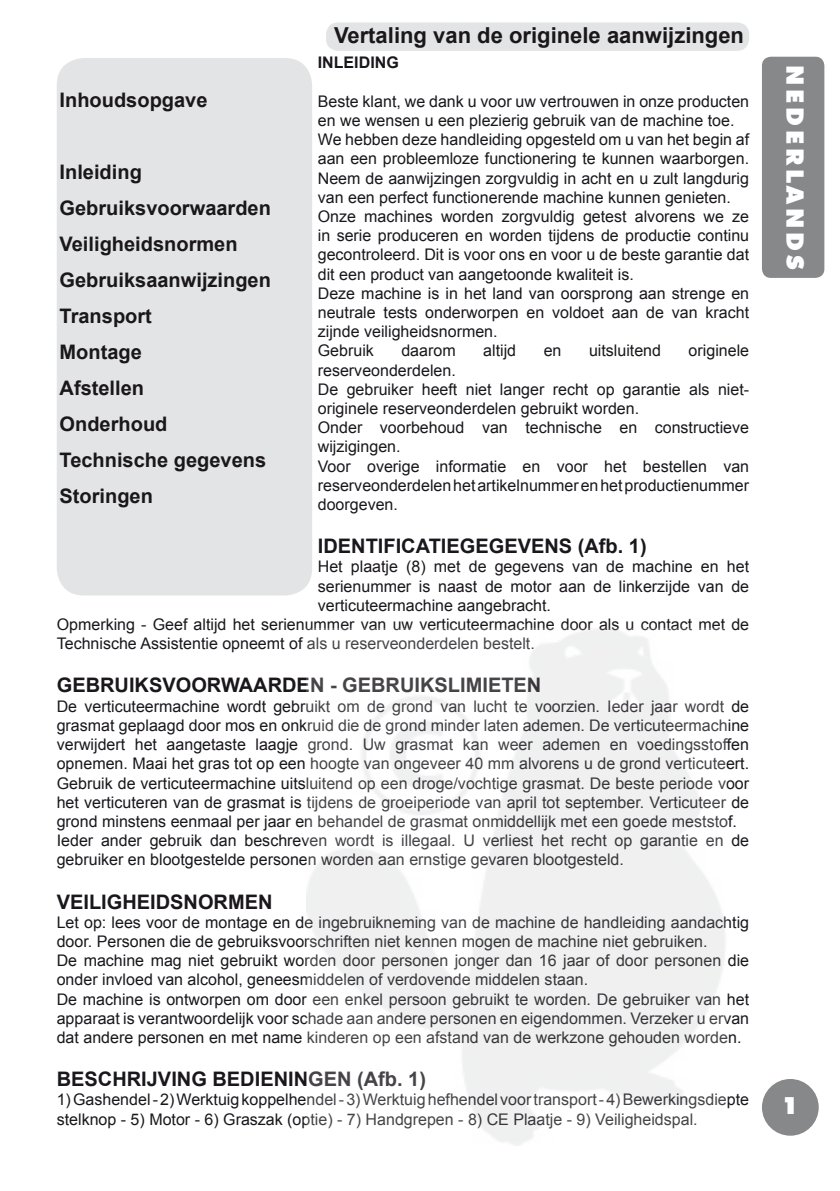
<style>
.page{position:relative;width:840px;height:1191px;background:#fff}
.page>*{position:absolute;margin:0;border:0;box-sizing:border-box;transform-origin:0 0}
.t1{font:900 24px "Futura BT";letter-spacing:.155em;color:#fff}
.t2{font:700 22px "Arial";color:#1a171c}
.t3{font:700 20px "Arial";color:#1a171c}
.t4{font:16px/19.2px "Arial";color:#1a171c}
.t5{font:700 16px "Arial";color:#1a171c}
</style>
<div class="page">
<div style="left:761px;top:57px;width:62px;height:221px;background:#87888a;border-radius:9px"></div>
<div style="left:761px;top:1079px;width:57px;height:56px;background:#87888a;border-radius:50%"></div>
<div style="left:57px;top:58px;width:255px;height:537px;background:#e3e4e5;border-radius:27px"></div>
<div style="left:326px;top:22px;width:422px;height:29px;background:#e3e4e5;border-radius:12px"></div>
<p class="t2" style="left:334px;top:21px;width:411px">Vertaling van de originele aanwijzingen</p>
<p class="t5" style="left:317px;top:52px;width:82px">INLEIDING</p>
<p class="t4" style="left:317px;top:92px;width:432px">Beste klant, we dank u voor uw vertrouwen in onze producten en we wensen u een plezierig gebruik van de machine toe.</p>
<p class="t4" style="left:317px;top:130px;width:432px;text-align:justify">We hebben deze handleiding opgesteld om u van het begin af aan een probleemloze functionering te kunnen waarborgen.<br>Neem de aanwijzingen zorgvuldig in acht en u zult langdurig van een perfect functionerende machine kunnen genieten.</p>
<p class="t4" style="left:317px;top:207px;width:432px;text-align:justify">Onze machines worden zorgvuldig getest alvorens we ze in serie produceren en worden tijdens de productie continu gecontroleerd. Dit is voor ons en voor u de beste garantie dat dit een product van aangetoonde kwaliteit is.</p>
<p class="t4" style="left:317px;top:284px;width:432px;text-align:justify">Deze machine is in het land van oorsprong aan strenge en neutrale tests onderworpen en voldoet aan de van kracht zijnde veiligheidsnormen.</p>
<p class="t4" style="left:317px;top:341px;width:58px">Gebruik</p>
<p class="t4" style="left:401px;top:341px;width:56px">daarom</p>
<p class="t4" style="left:483px;top:341px;width:34px">altijd</p>
<p class="t4" style="left:543px;top:341px;width:19px">en</p>
<p class="t4" style="left:588px;top:341px;width:74px">uitsluitend</p>
<p class="t4" style="left:688px;top:341px;width:62px">originele</p>
<p class="t4" style="left:317px;top:360px;width:139px">reserveonderdelen.</p>
<p class="t4" style="left:317px;top:380px;width:432px">De gebruiker heeft niet langer recht op garantie als niet&shy;originele reserveonderdelen gebruikt worden.</p>
<p class="t4" style="left:317px;top:418px;width:432px">Onder voorbehoud van technische en constructieve wijzigingen.</p>
<p class="t4" style="left:317px;top:456px;width:432px;text-align:justify">Voor overige informatie en voor het bestellen van reserveonderdelen het artikelnummer en het productienummer doorgeven.</p>
<p class="t3" style="left:317px;top:533px;width:330px">IDENTIFICATIEGEGEVENS (Afb. 1)</p>
<p class="t4" style="left:317px;top:557px;width:432px;text-align:justify">Het plaatje (8) met de gegevens van de machine en het serienummer is naast de motor aan de linkerzijde van de verticuteermachine aangebracht.</p>
<p class="t4" style="left:57px;top:615px;width:693px">Opmerking - Geef altijd het serienummer van uw verticuteermachine door als u contact met de<br>Technische Assistentie opneemt of als u reserveonderdelen bestelt.</p>
<p class="t3" style="left:57px;top:672px;width:486px">GEBRUIKSVOORWAARDEN - GEBRUIKSLIMIETEN</p>
<p class="t4" style="left:57px;top:696px;width:693px;text-align:justify">De verticuteermachine wordt gebruikt om de grond van lucht te voorzien. Ieder jaar wordt de grasmat geplaagd door mos en onkruid die de grond minder laten ademen. De verticuteermachine verwijdert het aangetaste laagje grond. Uw grasmat kan weer ademen en voedingsstoffen opnemen. Maai het gras tot op een hoogte van ongeveer 40 mm alvorens u de grond verticuteert.<br>Gebruik de verticuteermachine uitsluitend op een droge/vochtige grasmat. De beste periode voor het verticuteren van de grasmat is tijdens de groeiperiode van april tot september. Verticuteer de grond minstens eenmaal per jaar en behandel de grasmat onmiddellijk met een goede meststof.</p>
<p class="t4" style="left:57px;top:831px;width:693px">Ieder ander gebruik dan beschreven wordt is illegaal. U verliest het recht op garantie en de gebruiker en blootgestelde personen worden aan ernstige gevaren blootgesteld.</p>
<p class="t3" style="left:57px;top:888px;width:217px">VEILIGHEIDSNORMEN</p>
<p class="t4" style="left:57px;top:912px;width:693px">Let op: lees voor de montage en de ingebruikneming van de machine de handleiding aandachtig door. Personen die de gebruiksvoorschriften niet kennen mogen de machine niet gebruiken.</p>
<p class="t4" style="left:57px;top:951px;width:693px">De machine mag niet gebruikt worden door personen jonger dan 16 jaar of door personen die onder invloed van alcohol, geneesmiddelen of verdovende middelen staan.</p>
<p class="t4" style="left:57px;top:989px;width:693px;text-align:justify">De machine is ontworpen om door een enkel persoon gebruikt te worden. De gebruiker van het apparaat is verantwoordelijk voor schade aan andere personen en eigendommen. Verzeker u ervan dat andere personen en met name kinderen op een afstand van de werkzone gehouden worden.</p>
<p class="t3" style="left:57px;top:1065px;width:370px">BESCHRIJVING BEDIENINGEN (Afb. 1)</p>
<p class="t4" style="left:57px;top:1090px;width:693px">1) Gashendel - 2) Werktuig koppelhendel - 3) Werktuig hefhendel voor transport - 4) Bewerkingsdiepte stelknop - 5) Motor - 6) Graszak (optie) - 7) Handgrepen - 8) CE Plaatje - 9) Veiligheidspal.</p>
<p class="t3" style="left:60px;top:86px;width:149px">Inhoudsopgave</p>
<p class="t3" style="left:60px;top:158px;width:84px">Inleiding</p>
<p class="t3" style="left:60px;top:194px;width:213px">Gebruiksvoorwaarden</p>
<p class="t3" style="left:60px;top:230px;width:179px">Veiligheidsnormen</p>
<p class="t3" style="left:60px;top:266px;width:213px">Gebruiksaanwijzingen</p>
<p class="t3" style="left:60px;top:302px;width:94px">Transport</p>
<p class="t3" style="left:60px;top:338px;width:84px">Montage</p>
<p class="t3" style="left:60px;top:374px;width:86px">Afstellen</p>
<p class="t3" style="left:60px;top:410px;width:109px">Onderhoud</p>
<p class="t3" style="left:60px;top:446px;width:208px">Technische gegevens</p>
<p class="t3" style="left:60px;top:482px;width:95px">Storingen</p>
<p class="t1" style="left:809px;top:65px;width:206px;rotate:90deg">NEDERLANDS</p>
<p class="t1" style="left:781px;top:1090px;width:18px">1</p>
</div>
